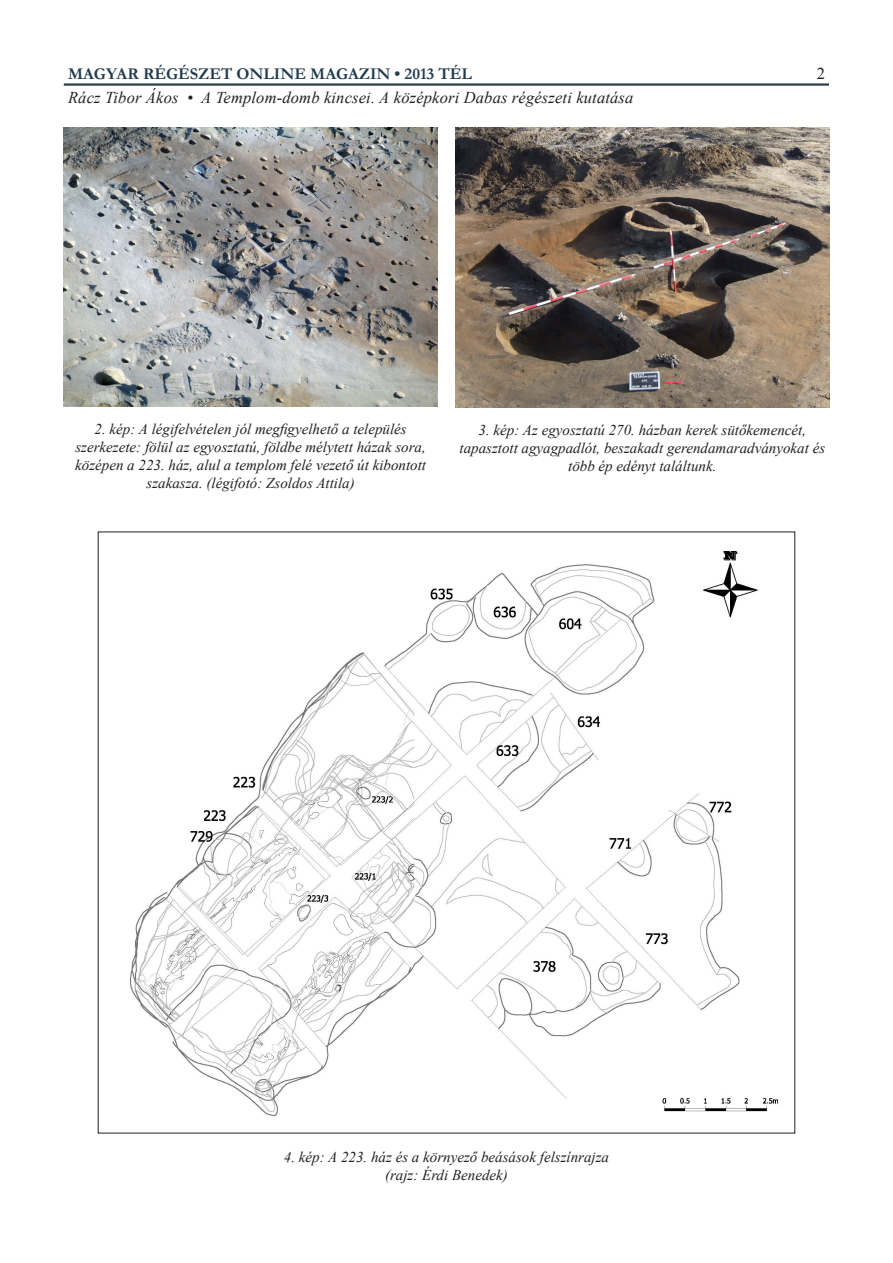
<style>
.page{position:relative;width:893px;height:1263px;background:#fff}
.page>*{position:absolute;margin:0;border:0;box-sizing:border-box;transform-origin:0 0}
.fejlec{font:italic 16.5px "Times New Roman";letter-spacing:.01em;color:#231f20}
.cikk_szoveg{font:700 16.5px "Garamond";color:#213b4f}
.t1{font:16.5px "Times New Roman";color:#231f20}
.kepala{font:italic 15px/18px "Times New Roman";color:#231f20;text-align:center}
</style>
<div class="page">
<hr style="left:64px;top:83px;width:765px;height:3px;background:#2d3d4d">
<img style="left:64px;top:128px;width:373px;height:279px">
<img style="left:130px;top:551px;width:649px;height:565px">
<img style="left:455px;top:128px;width:374px;height:280px">
<p class="cikk_szoveg" style="left:68px;top:62px;width:405px">MAGYAR RÉGÉSZET ONLINE MAGAZIN • 2013 TÉL</p>
<p class="fejlec" style="left:68px;top:87px;width:567px">Rácz Tibor Ákos • A Templom-domb kincsei. A középkori Dabas régészeti kutatása</p>
<p class="t1" style="left:817px;top:62px;width:10px">2</p>
<p class="kepala" style="left:75px;top:420px;width:352px">2. kép: A légifelvételen jól megfigyelhető a település szerkezete: fölül az egyosztatú, földbe mélytett házak sora, középen a 223. ház, alul a templom felé vezető út kibontott szakasza. (légifotó: Zsoldos Attila)</p>
<p class="kepala" style="left:459px;top:421px;width:367px">3. kép: Az egyosztatú 270. házban kerek sütőkemencét, tapasztott agyagpadlót, beszakadt gerendamaradványokat és több ép edényt találtunk.</p>
<p class="kepala" style="left:284px;top:1147px;width:327px">4. kép: A 223. ház és a környező beásások felszínrajza (rajz: Érdi Benedek)</p>
</div>
